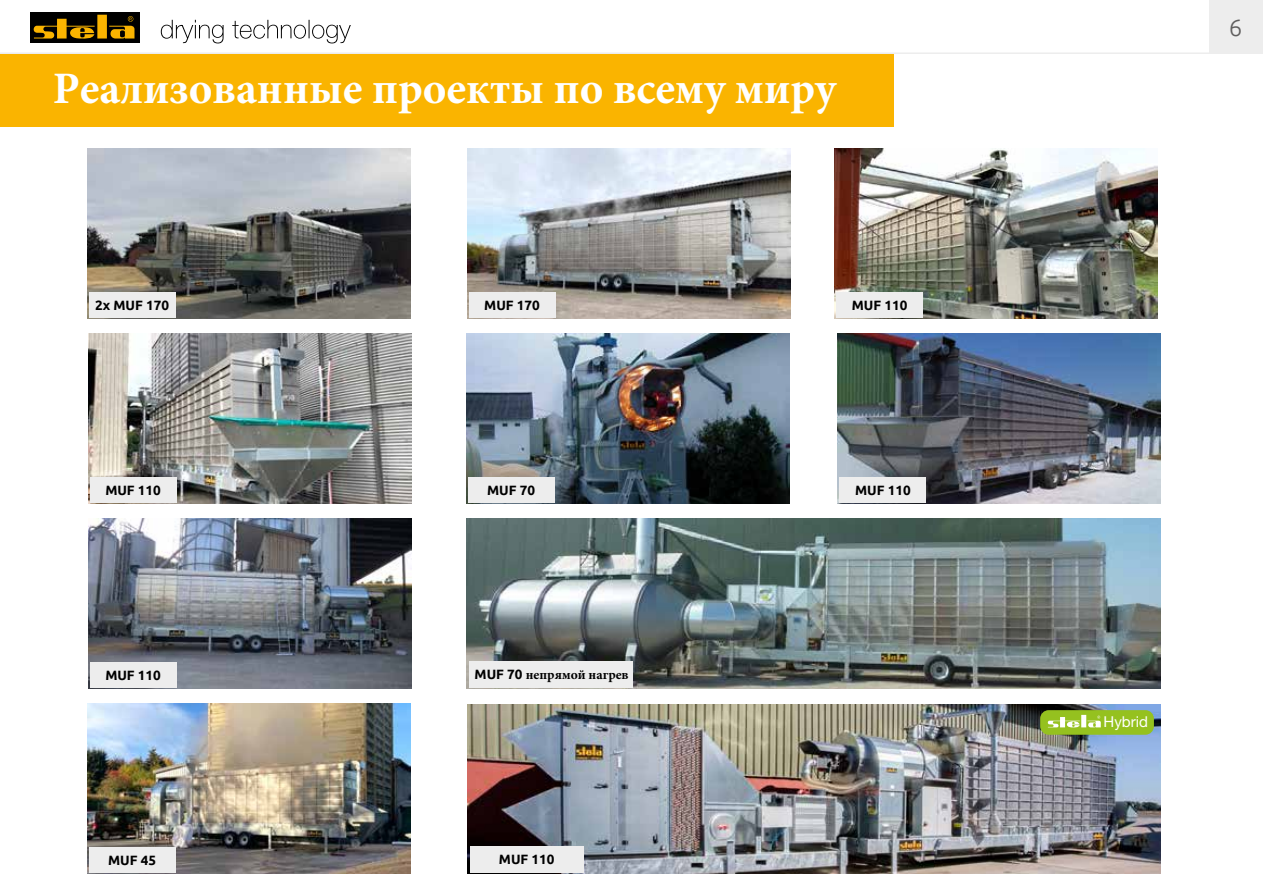
<style>
.page{position:relative;width:1263px;height:893px;background:#fff}
.page>*{position:absolute;margin:0;border:0;box-sizing:border-box;transform-origin:0 0}
.t1{font:700 45px "Minion Pro";color:#fff}
.t2{font:300 24px "Ubuntu";color:#5f5e5e}
.t3{font:15px "Helvetica Neue LT Std";color:#fff}
.t4{font:700 13.5px "Ubuntu";color:#000}
.t5{font:700 13.5px "Minion Pro";color:#000}
.s1{font-family:"Ubuntu"}
</style>
<div class="page">
<hr style="left:0;top:52px;width:1263px;height:2px;background:#ededed">
<div style="left:1209px;top:0;width:54px;height:54px;background:#ededed"></div>
<div style="left:30px;top:12px;width:110px;height:31px;background:#000"></div>
<svg style="left:33px;top:15px;width:101px;height:24px"></svg>
<svg style="left:161px;top:20px;width:190px;height:23px"></svg>
<div style="left:0;top:54px;width:893px;height:72px;background:#fab400"></div>
<img style="left:88px;top:148px;width:323px;height:170px">
<img style="left:89px;top:333px;width:323px;height:171px">
<img style="left:89px;top:518px;width:323px;height:171px">
<img style="left:88px;top:703px;width:323px;height:171px">
<img style="left:837px;top:333px;width:323px;height:171px">
<img style="left:467px;top:333px;width:323px;height:171px">
<img style="left:468px;top:148px;width:323px;height:170px">
<img style="left:468px;top:704px;width:692px;height:170px">
<img style="left:467px;top:518px;width:693px;height:171px">
<img style="left:834px;top:148px;width:323px;height:170px">
<div style="left:1040px;top:710px;width:114px;height:25px;background:#95c11f;border-radius:9px"></div>
<svg style="left:1047px;top:715px;width:54px;height:13px"></svg>
<div style="left:89px;top:292px;width:86px;height:25px;background:#ededed"></div>
<div style="left:90px;top:477px;width:86px;height:25px;background:#ededed"></div>
<div style="left:90px;top:662px;width:86px;height:25px;background:#ededed"></div>
<div style="left:89px;top:847px;width:86px;height:26px;background:#ededed"></div>
<div style="left:469px;top:292px;width:86px;height:25px;background:#ededed"></div>
<div style="left:468px;top:477px;width:86px;height:25px;background:#ededed"></div>
<div style="left:469px;top:661px;width:163px;height:26px;background:#ededed"></div>
<div style="left:470px;top:846px;width:114px;height:27px;background:#ededed"></div>
<div style="left:839px;top:477px;width:87px;height:25px;background:#ededed"></div>
<div style="left:836px;top:292px;width:87px;height:25px;background:#ededed"></div>
<h1 class="t1" style="left:53px;top:57px;width:784px">Реализованные проекты по всему миру</h1>
<p class="t4" style="left:95px;top:297px;width:76px">2x MUF 170</p>
<p class="t4" style="left:484px;top:297px;width:57px">MUF 170</p>
<p class="t4" style="left:852px;top:297px;width:57px">MUF 110</p>
<p class="t4" style="left:105px;top:482px;width:57px">MUF 110</p>
<p class="t4" style="left:487px;top:482px;width:49px">MUF 70</p>
<p class="t4" style="left:855px;top:482px;width:57px">MUF 110</p>
<p class="t4" style="left:105px;top:667px;width:57px">MUF 110</p>
<p class="t5" style="left:475px;top:666px;width:156px"><span class="s1">MUF 70</span> непрямой нагрев</p>
<p class="t4" style="left:108px;top:852px;width:49px">MUF 45</p>
<p class="t4" style="left:499px;top:851px;width:57px">MUF 110</p>
<h2 class="t2" style="left:1229px;top:13px;width:15px">6</h2>
<p class="t3" style="left:1103px;top:713px;width:46px">Hybrid</p>
</div>
